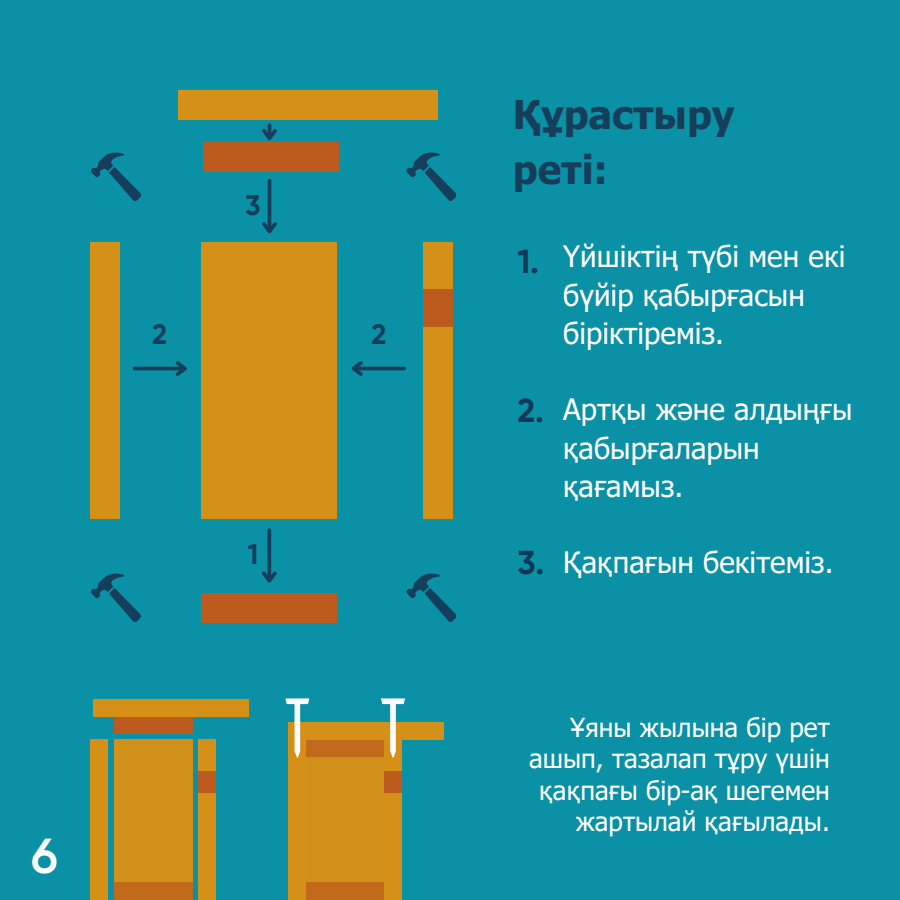
<style>
.page{position:relative;width:900px;height:900px;background:#0a91a5}
.page>*{position:absolute;margin:0;border:0;box-sizing:border-box;transform-origin:0 0}
.t1{font:600 49.1px "Gilroy";color:#fff}
.t2{font:700 39.5px/54.8px "Tahoma";color:#153e5a}
.t3{font:700 33.2px "Gilroy";color:#103858}
.t4{font:29.5px/38.2px "Tahoma";color:#fff}
.t5{font:700 28.2px "Gilroy";color:#153e5a}
.t6{font:26.2px/31.5px "Tahoma";color:#fff;text-align:right}
</style>
<div class="page">
<div style="left:202px;top:243px;width:135px;height:276px;background:#d59017"></div>
<div style="left:178px;top:90px;width:260px;height:30px;background:#d59017"></div>
<div style="left:202px;top:593px;width:135px;height:29px;background:#bd5a1e"></div>
<svg style="left:267px;top:530px;width:4px;height:38px"></svg>
<svg style="left:262px;top:568px;width:15px;height:15px"></svg>
<div style="left:90px;top:243px;width:30px;height:276px;background:#d59017"></div>
<div style="left:204px;top:142px;width:135px;height:30px;background:#bd5a1e"></div>
<hr style="left:268px;top:181px;width:3px;height:50px;background:#153e5a">
<svg style="left:262px;top:219px;width:15px;height:15px"></svg>
<svg style="left:262px;top:125px;width:15px;height:15px"></svg>
<div style="left:423px;top:243px;width:30px;height:276px;background:#d59017"></div>
<hr style="left:134px;top:367px;width:50px;height:3px;background:#153e5a">
<svg style="left:172px;top:361px;width:15px;height:15px"></svg>
<hr style="left:354px;top:367px;width:50px;height:3px;background:#153e5a">
<svg style="left:351px;top:361px;width:15px;height:15px"></svg>
<div style="left:423px;top:290px;width:30px;height:37px;background:#bd5a1e"></div>
<svg style="left:91px;top:152px;width:50px;height:49px"></svg>
<svg style="left:406px;top:152px;width:50px;height:49px"></svg>
<svg style="left:406px;top:573px;width:50px;height:49px"></svg>
<svg style="left:91px;top:573px;width:50px;height:49px"></svg>
<div style="left:306px;top:740px;width:78px;height:160px;background:#d59017"></div>
<div style="left:306px;top:883px;width:78px;height:17px;background:#c26a1c"></div>
<div style="left:289px;top:740px;width:17px;height:160px;background:#d59017"></div>
<div style="left:306px;top:740px;width:78px;height:17px;background:#c26a1c"></div>
<div style="left:384px;top:740px;width:18px;height:160px;background:#d59017"></div>
<div style="left:384px;top:771px;width:18px;height:22px;background:#bd5a1e"></div>
<div style="left:289px;top:722px;width:155px;height:18px;background:#d59017"></div>
<svg style="left:285px;top:698px;width:25px;height:60px"></svg>
<svg style="left:381px;top:698px;width:24px;height:60px"></svg>
<div style="left:90px;top:740px;width:17px;height:160px;background:#d59017"></div>
<div style="left:114px;top:740px;width:78px;height:160px;background:#d59017"></div>
<div style="left:114px;top:883px;width:78px;height:17px;background:#c26a1c"></div>
<div style="left:114px;top:716px;width:78px;height:17px;background:#bd5a1e"></div>
<div style="left:199px;top:740px;width:17px;height:160px;background:#d59017"></div>
<div style="left:199px;top:772px;width:17px;height:21px;background:#bd5a1e"></div>
<div style="left:93px;top:699px;width:156px;height:17px;background:#d59017"></div>
<p class="t5" style="left:245px;top:189px;width:17px">3</p>
<p class="t5" style="left:152px;top:317px;width:16px">2</p>
<p class="t5" style="left:371px;top:317px;width:16px">2</p>
<p class="t5" style="left:247px;top:537px;width:12px">1</p>
<p class="t1" style="left:31px;top:827px;width:28px">6</p>
<p class="t2" style="left:513px;top:86px;width:223px">Құрастыру реті:</p>
<p class="t3" style="left:517px;top:242px;width:23px">1.</p>
<p class="t4" style="left:563px;top:237px;width:284px">Үйшіктің түбі мен екі бүйір қабырғасын біріктіреміз.</p>
<p class="t3" style="left:517px;top:391px;width:28px">2.</p>
<p class="t4" style="left:563px;top:390px;width:291px">Артқы және алдыңғы қабырғаларын қағамыз.</p>
<p class="t3" style="left:517px;top:542px;width:28px">3.</p>
<p class="t4" style="left:563px;top:543px;width:272px">Қақпағын бекітеміз.</p>
<p class="t6" style="left:529px;top:711px;width:302px">Ұяны жылына бір рет ашып, тазалап тұру үшін қақпағы бір-ақ шегемен жартылай қағылады.</p>
</div>
